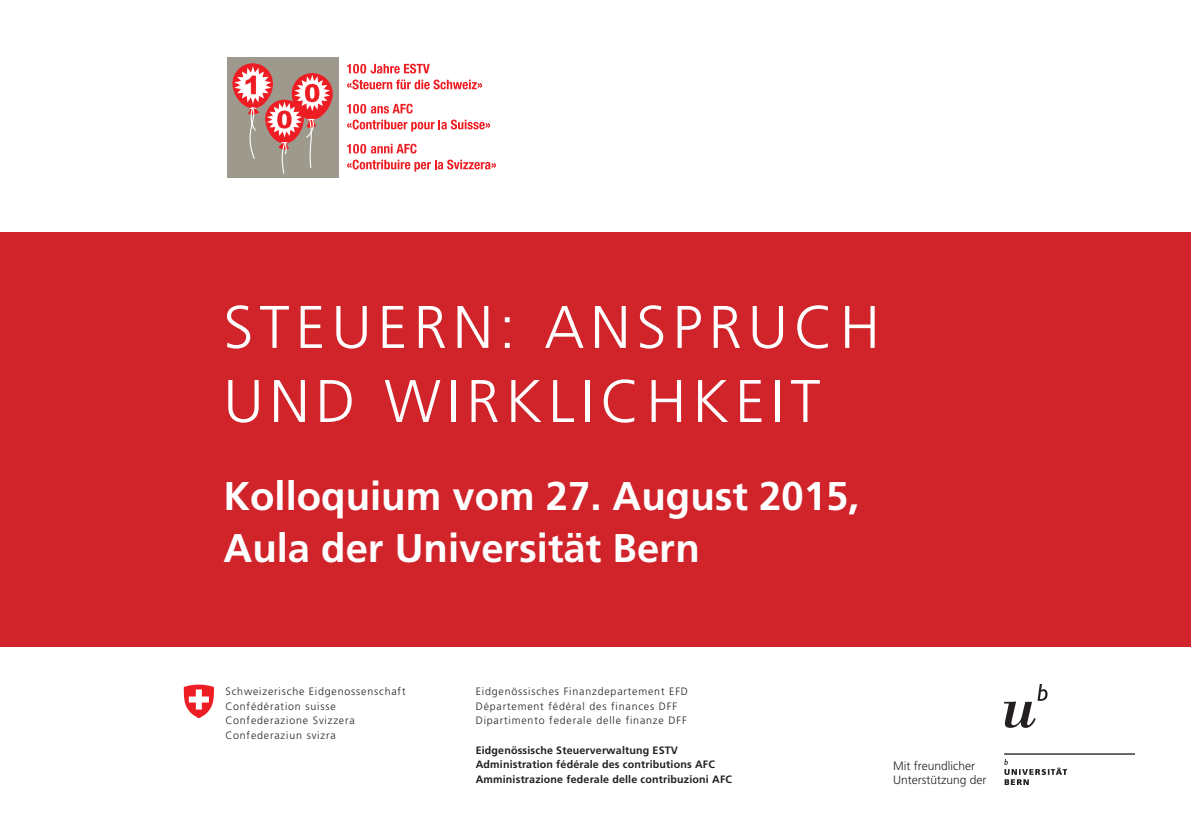
<style>
.page{position:relative;width:1191px;height:840px;background:#fff}
.page>*{position:absolute;margin:0;border:0;box-sizing:border-box;transform-origin:0 0}
.t1{font:300 60px "Frutiger";letter-spacing:.1em;color:#fff}
.t2{font:700 40px "Frutiger";color:#fff}
.t3{font:300 12px "Frutiger";color:#231f20}
.t4{font:300 10.6px/14.6px "Frutiger";letter-spacing:.08em;color:#231f20}
.t5{font:700 10.6px/14.6px "Frutiger";letter-spacing:.015em;color:#231f20}
</style>
<div class="page">
<svg style="left:184px;top:684px;width:30px;height:33px"></svg>
<img style="left:1004px;top:684px;width:130px;height:99px">
<div style="left:227px;top:57px;width:111px;height:121px;background:#9e998d"></div>
<svg style="left:347px;top:64px;width:83px;height:9px"></svg>
<svg style="left:347px;top:79px;width:135px;height:10px"></svg>
<svg style="left:347px;top:104px;width:66px;height:9px"></svg>
<svg style="left:347px;top:119px;width:143px;height:12px"></svg>
<svg style="left:347px;top:144px;width:69px;height:9px"></svg>
<svg style="left:347px;top:159px;width:149px;height:12px"></svg>
<svg style="left:232px;top:63px;width:101px;height:111px"></svg>
<div style="left:0;top:232px;width:1191px;height:414px;background:#d1232a"></div>
<p class="t1" style="left:223px;top:293px;width:658px">STEUERN: ANSPRUCH</p>
<p class="t1" style="left:223px;top:367px;width:598px">UND WIRKLICHKEIT</p>
<p class="t2" style="left:223px;top:472px;width:637px">Kolloquium vom 27. August 2015,</p>
<p class="t2" style="left:223px;top:524px;width:478px">Aula der Universität Bern</p>
<p class="t4" style="left:225px;top:683px;width:182px">Schweizerische Eidgenossenschaft<br>Confédération suisse<br>Confederazione Svizzera<br>Confederaziun svizra</p>
<p class="t4" style="left:476px;top:683px;width:214px">Eidgenössisches Finanzdepartement EFD<br>Département fédéral des finances DFF<br>Dipartimento federale delle finanze DFF</p>
<p class="t5" style="left:476px;top:742px;width:258px">Eidgenössische Steuerverwaltung ESTV<br>Administration fédérale des contributions AFC<br>Amministrazione federale delle contribuzioni AFC</p>
<p class="t3" style="left:893px;top:758px;width:83px">Mit freundlicher</p>
<p class="t3" style="left:893px;top:772px;width:95px">Unterstützung der</p>
</div>
